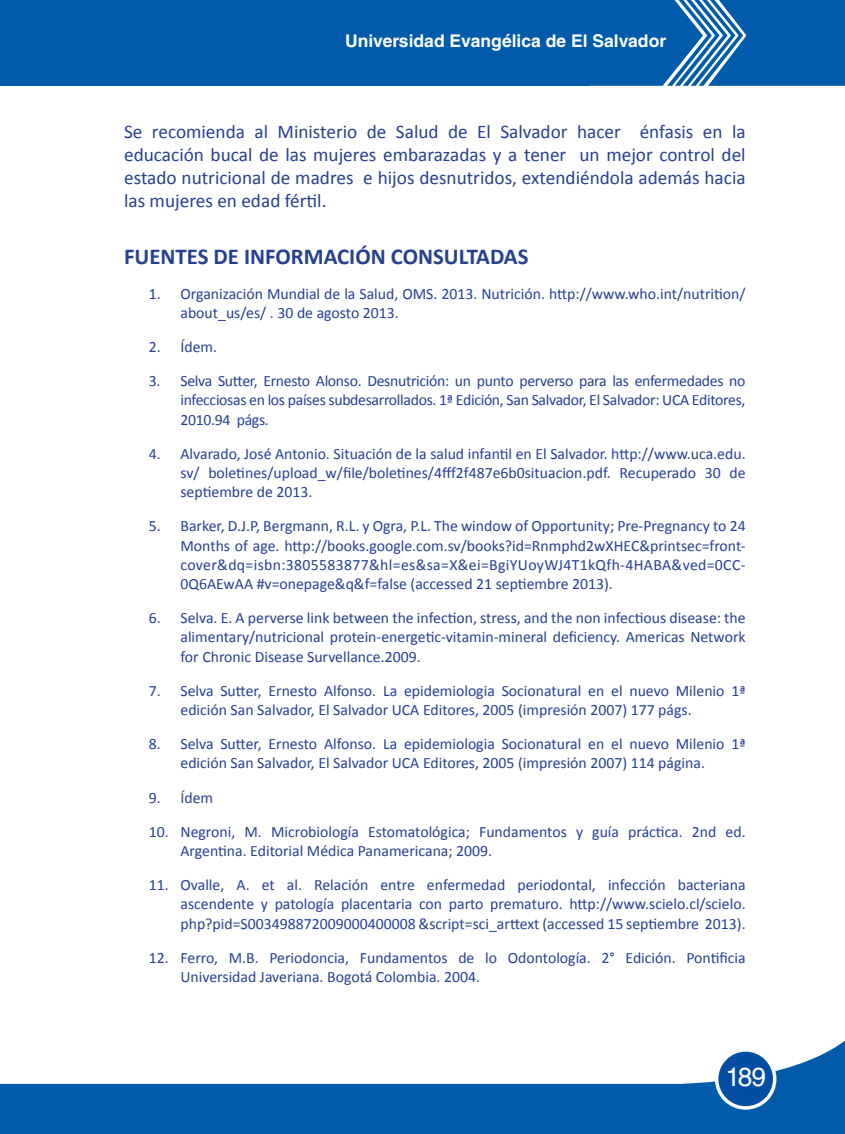
<style>
.page{position:relative;width:845px;height:1134px;background:#fff}
.page>*{position:absolute;margin:0;border:0;box-sizing:border-box;transform-origin:0 0}
.t1{font:26.25px "Helvetica LT Std";color:#fff}
.t2{font:700 22.75px "Calibri";color:#25408f}
.t3{font:19.25px/22.8px "Calibri";color:#25408f;text-align:justify}
.t4{font:700 17.5px "Helvetica LT Std";color:#fff}
.t5{font:15.75px/19.2px "Calibri";color:#25408f;text-align:justify}
</style>
<div class="page">
<svg style="left:0;top:1041px;width:844px;height:93px"></svg>
<div style="left:716px;top:1050px;width:58px;height:58px;background:#034ea2;border-radius:50%"></div>
<div style="left:714px;top:1048px;width:62px;height:62px;border:4px solid #fff;border-radius:50%"></div>
<div style="left:0;top:0;width:588px;height:86px;background:#005baa"></div>
<svg style="left:588px;top:0;width:256px;height:86px;background:#1568b1"></svg>
<p class="t4" style="left:345px;top:30px;width:322px">Universidad Evangélica de El Salvador</p>
<p class="t3" style="left:124px;top:121px;width:622px">Se recomienda al Ministerio de Salud de El Salvador hacer énfasis en la educación bucal de las mujeres embarazadas y a tener un mejor control del estado nutricional de madres e hijos desnutridos, extendiéndola además hacia las mujeres en edad fértil.</p>
<h2 class="t2" style="left:124px;top:242px;width:405px">FUENTES DE INFORMACIÓN CONSULTADAS</h2>
<p class="t5" style="left:180px;top:284px;width:566px;text-indent:-32px">1. Organización Mundial de la Salud, OMS. 2013. Nutrición. http://www.who.int/nutrition/ about_us/es/ . 30 de agosto 2013.</p>
<p class="t5" style="left:149px;top:337px;width:70px">2. Ídem.</p>
<p class="t5" style="left:180px;top:371px;width:566px;text-indent:-32px">3. Selva Sutter, Ernesto Alonso. Desnutrición: un punto perverso para las enfermedades no infecciosas en los países subdesarrollados. 1ª Edición, San Salvador, El Salvador: UCA Editores, 2010.94 págs.</p>
<p class="t5" style="left:180px;top:444px;width:566px;text-indent:-32px">4. Alvarado, José Antonio. Situación de la salud infantil en El Salvador. http://www.uca.edu. sv/ boletines/upload_w/file/boletines/4fff2f487e6b0situacion.pdf. Recuperado 30 de septiembre de 2013.</p>
<p class="t5" style="left:180px;top:517px;width:566px;text-indent:-31px">5. Barker, D.J.P, Bergmann, R.L. y Ogra, P.L. The window of Opportunity; Pre-Pregnancy to 24<br>Months of age. http://books.google.com.sv/books?id=Rnmphd2wXHEC&amp;printsec=front&shy;cover&amp;dq=isbn:3805583877&amp;hl=es&amp;sa=X&amp;ei=BgiYUoyWJ4T1kQfh-4HABA&amp;ved=0CC-0Q6AEwAA #v=onepage&amp;q&amp;f=false (accessed 21 septiembre 2013).</p>
<p class="t5" style="left:180px;top:608px;width:566px;text-indent:-32px">6. Selva. E. A perverse link between the infection, stress, and the non infectious disease: the alimentary/nutricional protein-energetic-vitamin-mineral deficiency. Americas Network for Chronic Disease Survellance.2009.</p>
<p class="t5" style="left:180px;top:681px;width:566px;text-indent:-32px">7. Selva Sutter, Ernesto Alfonso. La epidemiologia Socionatural en el nuevo Milenio 1ª edición San Salvador, El Salvador UCA Editores, 2005 (impresión 2007) 177 págs.</p>
<p class="t5" style="left:149px;top:734px;width:598px;text-align:center">8. Selva Sutter, Ernesto Alfonso. La epidemiologia Socionatural en el nuevo Milenio 1ª edición San Salvador, El Salvador UCA Editores, 2005 (impresión 2007) 114 página.</p>
<p class="t5" style="left:149px;top:788px;width:66px">9. Ídem</p>
<p class="t5" style="left:180px;top:822px;width:566px;text-indent:-32px">10. Negroni, M. Microbiología Estomatológica; Fundamentos y guía práctica. 2nd ed.<br>Argentina. Editorial Médica Panamericana; 2009.</p>
<p class="t5" style="left:180px;top:875px;width:566px;text-indent:-32px">11. Ovalle, A. et al. Relación entre enfermedad periodontal, infección bacteriana ascendente y patología placentaria con parto prematuro. http://www.scielo.cl/scielo. php?pid=S003498872009000400008 &amp;script=sci_arttext (accessed 15 septiembre 2013).</p>
<p class="t5" style="left:180px;top:948px;width:566px;text-indent:-32px">12. Ferro, M.B. Periodoncia, Fundamentos de lo Odontología. 2° Edición. Pontificia<br>Universidad Javeriana. Bogotá Colombia. 2004.</p>
<h1 class="t1" style="left:725px;top:1061px;width:42px">189</h1>
</div>
